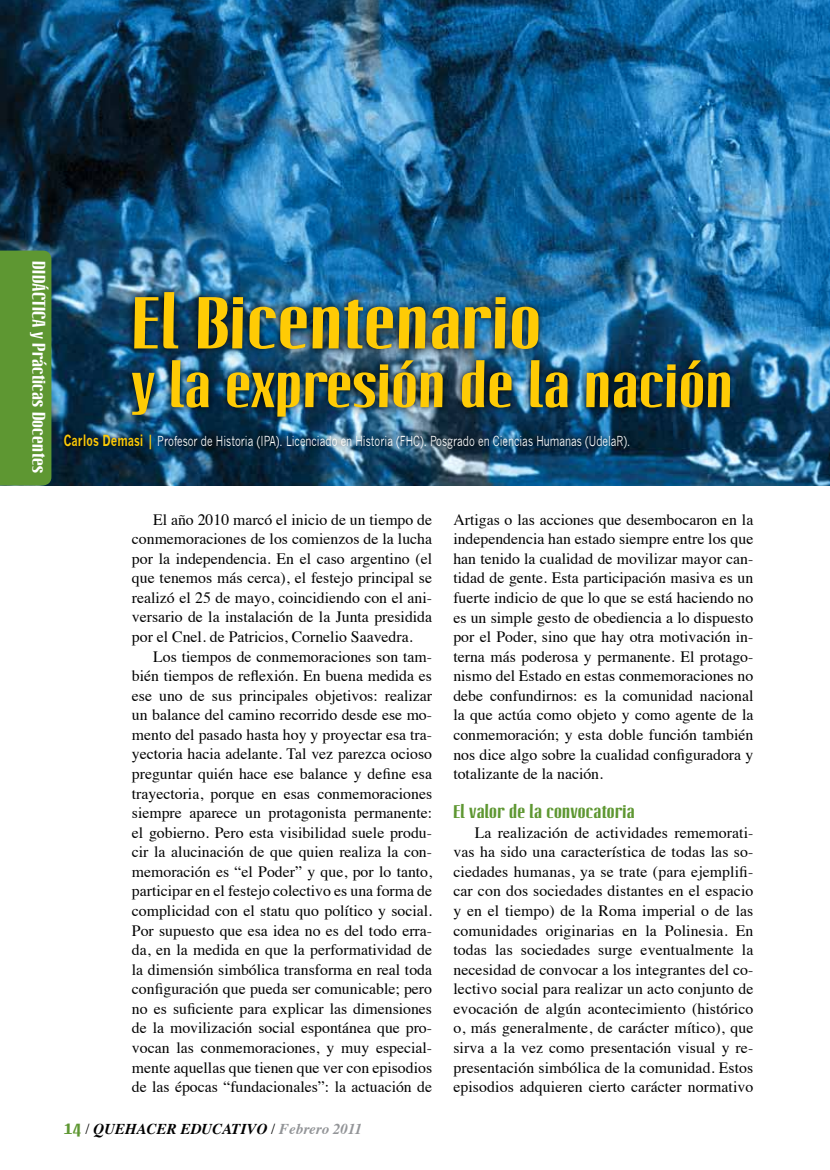
<style>
.page{position:relative;width:830px;height:1170px;background:#fff}
.page>*{position:absolute;margin:0;border:0;box-sizing:border-box;transform-origin:0 0}
.t1{font:700 72px "Linotype Octane";color:#ffcb05}
.t2{font:700 60px "Linotype Octane";color:#ffcb05}
.t3{font:700 18px "Linotype Octane";color:#fff}
.t4{font:700 18px "Linotype Octane";color:#5e9732}
.t5{font:15.75px/19.5px "Times";color:#000;text-align:justify}
.t6{font:italic 700 15px "Times";color:#000}
.t7{font:13.5px "News Gothic";color:#fff;scale:.75 1}
.s1{font-weight:700;font-size:15px;color:#ffcb05}
.s2{font-family:"Linotype Octane";font-style:normal;font-size:18px;color:#5e9732}
.s3{font-weight:400;font-style:normal}
.s4{color:#939598}
</style>
<div class="page">
<img style="left:0;top:0;width:829px;height:485px">
<img style="left:124px;top:284px;width:614px;height:140px">
<img style="left:56px;top:427px;width:580px;height:29px">
<div style="left:0;top:250px;width:51px;height:235px;background:#5e9732"></div>
<p class="t3" style="left:49px;top:261px;width:213px;rotate:90deg">DIDÁCTICA y Prácticas Docentes</p>
<h1 class="t1" style="left:132px;top:282px;width:411px">El Bicentenario</h1>
<h2 class="t2" style="left:132px;top:352px;width:602px">y la expresión de la nación</h2>
<p class="t7" style="left:64px;top:433px;width:756px"><span class="s1">Carlos Demasi |</span> Profesor de Historia (IPA). Licenciado en Historia (FHC). Posgrado en Ciencias Humanas (UdelaR).</p>
<p class="t5" style="left:132px;top:508px;width:301px;text-indent:21px">El año 2010 marcó el inicio de un tiempo de conmemoraciones de los comienzos de la lucha por la independencia. En el caso argentino (el que tenemos más cerca), el festejo principal se realizó el 25 de mayo, coincidiendo con el ani&shy;versario de la instalación de la Junta presidida por el Cnel. de Patricios, Cornelio Saavedra.</p>
<p class="t5" style="left:132px;top:645px;width:301px;text-indent:21px">Los tiempos de conmemoraciones son tam&shy;bién tiempos de reflexión. En buena medida es ese uno de sus principales objetivos: realizar un balance del camino recorrido desde ese mo&shy;mento del pasado hasta hoy y proyectar esa tra&shy;yectoria hacia adelante. Tal vez parezca ocioso preguntar quién hace ese balance y define esa trayectoria, porque en esas conmemoraciones siempre aparece un protagonista permanente: el gobierno. Pero esta visibilidad suele produ&shy;cir la alucinación de que quien realiza la con&shy;memoración es “el Poder” y que, por lo tanto, participar en el festejo colectivo es una forma de complicidad con el statu quo político y social.<br>Por supuesto que esa idea no es del todo erra&shy;da, en la medida en que la performatividad de la dimensión simbólica transforma en real toda configuración que pueda ser comunicable; pero no es suficiente para explicar las dimensiones de la movilización social espontánea que pro&shy;vocan las conmemoraciones, y muy especial&shy;mente aquellas que tienen que ver con episodios de las épocas “fundacionales”: la actuación de</p>
<p class="t6" style="left:64px;top:1114px;width:300px"><span class="s2">14</span> <span class="s3">/</span> QUEHACER EDUCATIVO <span class="s3">/</span> <span class="s4">Febrero 2011</span></p>
<p class="t5" style="left:453px;top:508px;width:301px">Artigas o las acciones que desembocaron en la independencia han estado siempre entre los que han tenido la cualidad de movilizar mayor can&shy;tidad de gente. Esta participación masiva es un fuerte indicio de que lo que se está haciendo no es un simple gesto de obediencia a lo dispuesto por el Poder, sino que hay otra motivación in&shy;terna más poderosa y permanente. El protago&shy;nismo del Estado en estas conmemoraciones no debe confundirnos: es la comunidad nacional la que actúa como objeto y como agente de la conmemoración; y esta doble función también nos dice algo sobre la cualidad configuradora y totalizante de la nación.</p>
<p class="t4" style="left:453px;top:801px;width:183px">El valor de la convocatoria</p>
<p class="t5" style="left:453px;top:821px;width:301px;text-indent:21px">La realización de actividades rememorati&shy;vas ha sido una característica de todas las so&shy;ciedades humanas, ya se trate (para ejemplifi&shy;car con dos sociedades distantes en el espacio y en el tiempo) de la Roma imperial o de las comunidades originarias en la Polinesia. En todas las sociedades surge eventualmente la necesidad de convocar a los integrantes del co&shy;lectivo social para realizar un acto conjunto de evocación de algún acontecimiento (histórico o, más generalmente, de carácter mítico), que sirva a la vez como presentación visual y re&shy;presentación simbólica de la comunidad. Estos episodios adquieren cierto carácter normativo</p>
</div>
